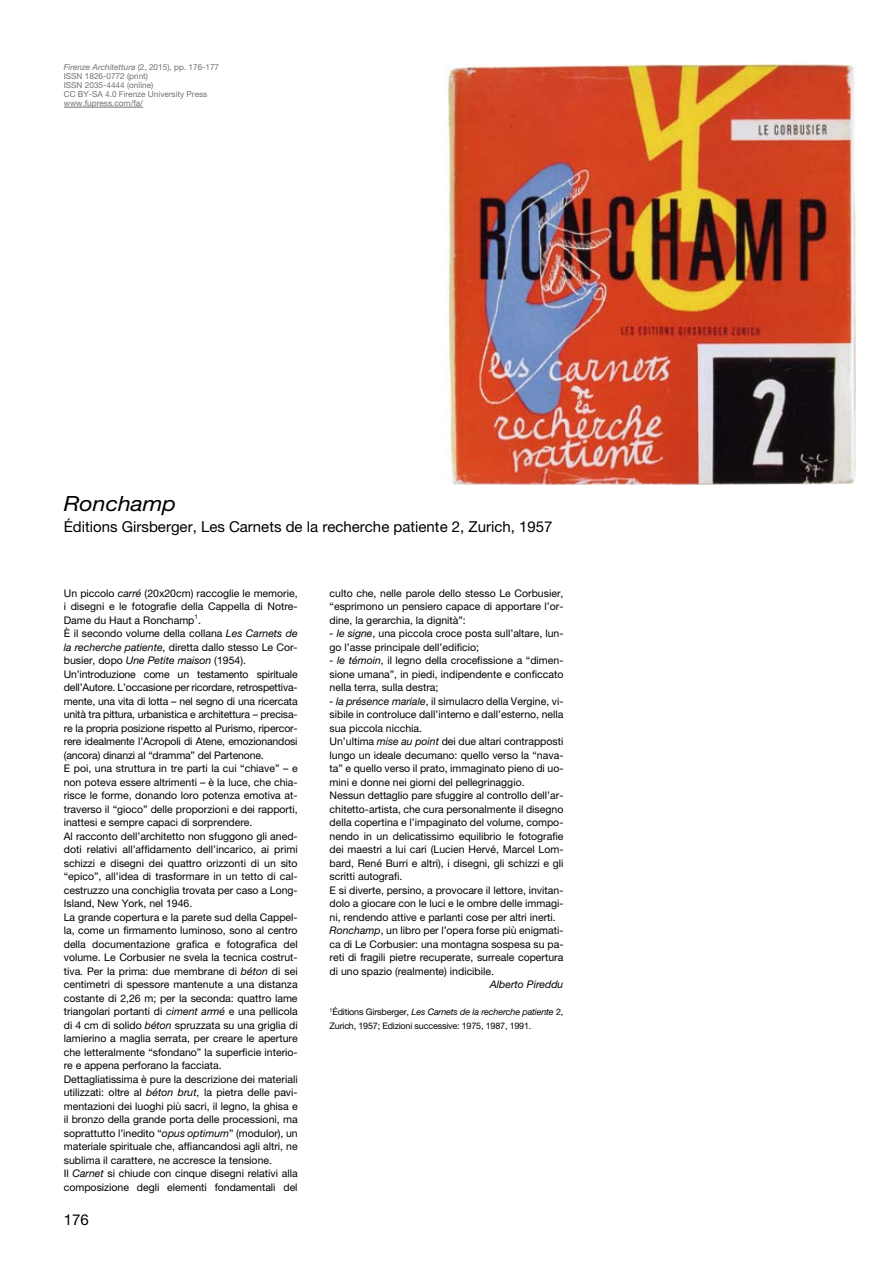
<style>
.page{position:relative;width:893px;height:1263px;background:#fff}
.page>*{position:absolute;margin:0;border:0;box-sizing:border-box;transform-origin:0 0}
.t1{font:italic 21px "Helvetica Neue";color:#000;scale:1.1 1}
.t2{font:15px "Helvetica Neue";color:#000}
.t3{font:10.5px/13.5px "Helvetica Neue";color:#000}
.t4{font:italic 10.5px "Helvetica Neue";color:#000}
.t5{font:9px/13.5px "Helvetica Neue";letter-spacing:-.02em;color:#000}
.t6{font:8.25px/9px "Helvetica Neue";color:#707173}
.s1{font-style:italic}
</style>
<div class="page">
<hr style="left:64px;top:107px;width:79px;height:1px;background:#707173">
<img style="left:447px;top:64px;width:408px;height:421px">
<p class="t6" style="left:64px;top:63px;width:157px"><span class="s1">Firenze Architettura</span> (2, 2015), pp. 176-177<br>ISSN 1826-0772 (print)<br>ISSN 2035-4444 (online)<br>CC BY-SA 4.0 Firenze University Press www.fupress.com/fa/</p>
<h1 class="t1" style="left:64px;top:490px;width:104px">Ronchamp</h1>
<h2 class="t2" style="left:64px;top:517px;width:490px">Éditions Girsberger, Les Carnets de la recherche patiente 2, Zurich, 1957</h2>
<p class="t3" style="left:64px;top:586px;width:235px">Un piccolo <span class="s1">carré</span> (20x20cm) raccoglie le memorie, i disegni e le fotografie della Cappella di Notre-Dame du Haut a Ronchamp<sup>1</sup>.<br>È il secondo volume della collana <span class="s1">Les Carnets de la recherche patiente</span>, diretta dallo stesso Le Cor&shy;busier, dopo <span class="s1">Une Petite maison</span> (1954).<br>Un’introduzione come un testamento spirituale dell’Autore. L’occasione per ricordare, retrospettiva&shy;mente, una vita di lotta – nel segno di una ricercata unità tra pittura, urbanistica e architettura – precisa&shy;re la propria posizione rispetto al Purismo, ripercor&shy;rere idealmente l’Acropoli di Atene, emozionandosi (ancora) dinanzi al “dramma” del Partenone.<br>E poi, una struttura in tre parti la cui “chiave” – e non poteva essere altrimenti – è la luce, che chia&shy;risce le forme, donando loro potenza emotiva at&shy;traverso il “gioco” delle proporzioni e dei rapporti, inattesi e sempre capaci di sorprendere.<br>Al racconto dell’architetto non sfuggono gli aned&shy;doti relativi all’affidamento dell’incarico, ai primi schizzi e disegni dei quattro orizzonti di un sito “epico”, all’idea di trasformare in un tetto di cal&shy;cestruzzo una conchiglia trovata per caso a Long-Island, New York, nel 1946.<br>La grande copertura e la parete sud della Cappel&shy;la, come un firmamento luminoso, sono al centro della documentazione grafica e fotografica del volume. Le Corbusier ne svela la tecnica costrut&shy;tiva. Per la prima: due membrane di <span class="s1">béton</span> di sei centimetri di spessore mantenute a una distanza costante di 2,26 m; per la seconda: quattro lame triangolari portanti di <span class="s1">ciment armé</span> e una pellicola di 4 cm di solido <span class="s1">béton</span> spruzzata su una griglia di lamierino a maglia serrata, per creare le aperture che letteralmente “sfondano” la superficie interio&shy;re e appena perforano la facciata.<br>Dettagliatissima è pure la descrizione dei materiali utilizzati: oltre al <span class="s1">béton brut</span>, la pietra delle pavi&shy;mentazioni dei luoghi più sacri, il legno, la ghisa e il bronzo della grande porta delle processioni, ma soprattutto l’inedito “<span class="s1">opus optimum</span>” (modulor), un materiale spirituale che, affiancandosi agli altri, ne sublima il carattere, ne accresce la tensione.<br>Il <span class="s1">Carnet</span> si chiude con cinque disegni relativi alla composizione degli elementi fondamentali del</p>
<p class="t3" style="left:330px;top:586px;width:235px;text-align:justify">culto che, nelle parole dello stesso Le Corbusier, “esprimono un pensiero capace di apportare l’or&shy;dine, la gerarchia, la dignità”:</p>
<p class="t3" style="left:330px;top:627px;width:235px"><span class="s1">- le signe</span>, una piccola croce posta sull’altare, lun&shy;go l’asse principale dell’edificio;</p>
<p class="t3" style="left:330px;top:654px;width:235px;text-align:justify"><span class="s1">- le témoin</span>, il legno della crocefissione a “dimen&shy;sione umana”, in piedi, indipendente e conficcato nella terra, sulla destra;</p>
<p class="t3" style="left:330px;top:694px;width:235px"><span class="s1">- la présence mariale</span>, il simulacro della Vergine, vi&shy;sibile in controluce dall’interno e dall’esterno, nella sua piccola nicchia.<br>Un’ultima <span class="s1">mise au point</span> dei due altari contrapposti lungo un ideale decumano: quello verso la “nava&shy;ta” e quello verso il prato, immaginato pieno di uo&shy;mini e donne nei giorni del pellegrinaggio.<br>Nessun dettaglio pare sfuggire al controllo dell’ar&shy;chitetto-artista, che cura personalmente il disegno della copertina e l’impaginato del volume, compo&shy;nendo in un delicatissimo equilibrio le fotografie dei maestri a lui cari (Lucien Hervé, Marcel Lom&shy;bard, René Burri e altri), i disegni, gli schizzi e gli scritti autografi.<br>E si diverte, persino, a provocare il lettore, invitan&shy;dolo a giocare con le luci e le ombre delle immagi&shy;ni, rendendo attive e parlanti cose per altri inerti.<br><span class="s1">Ronchamp</span>, un libro per l’opera forse più enigmati&shy;ca di Le Corbusier: una montagna sospesa su pa&shy;reti di fragili pietre recuperate, surreale copertura di uno spazio (realmente) indicibile.</p>
<p class="t4" style="left:490px;top:978px;width:75px">Alberto Pireddu</p>
<p class="t5" style="left:330px;top:1005px;width:235px"><sup>1</sup>Éditions Girsberger, <span class="s1">Les Carnets de la recherche patiente</span> 2,<br>Zurich, 1957; Edizioni successive: 1975, 1987, 1991.</p>
<h2 class="t2" style="left:64px;top:1210px;width:27px">176</h2>
</div>
